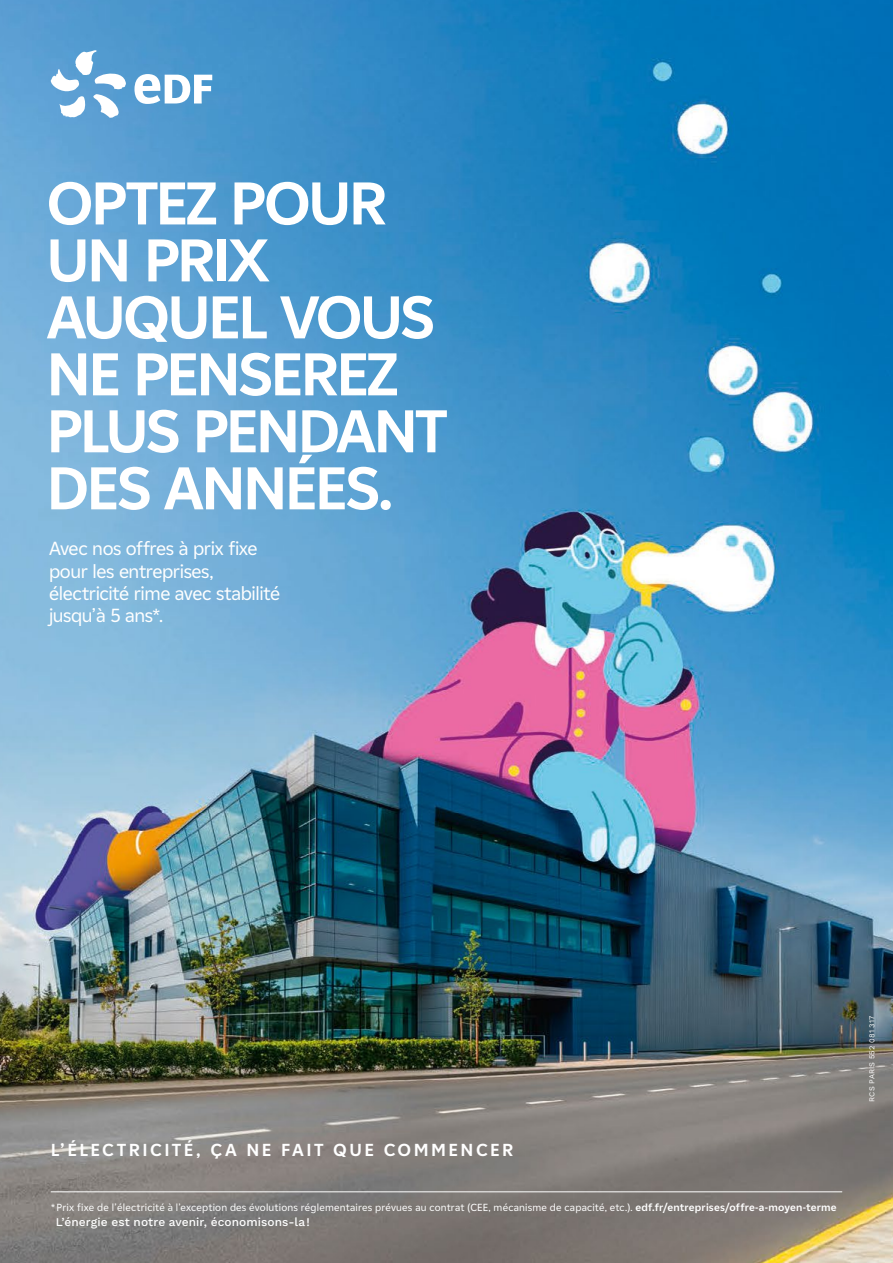
<style>
.page{position:relative;width:893px;height:1263px;background:#fff}
.page>*{position:absolute;margin:0;border:0;box-sizing:border-box;transform-origin:0 0}
.t1{font:700 60.15px/57px "EDF2020";letter-spacing:-.05em;color:#fff}
.t2{font:19.05px/22.2px "EDF2020";letter-spacing:-.025em;color:#fff}
.t3{font:700 17.4px "EDF2020";letter-spacing:.14em;color:#fff}
.t4{font:500 11.85px "Work Sans";letter-spacing:.005em;color:#fff}
.t5{font:10.35px "EDF2020";letter-spacing:.02em;color:#fff}
.t6{font:7.5px "Work Sans";letter-spacing:.03em;color:#fff}
.s1{font-weight:700}
</style>
<div class="page">
<img style="left:0;top:0;width:893px;height:1263px">
<h1 class="t1" style="left:46px;top:173px;width:403px">OPTEZ POUR<br>UN PRIX<br>AUQUEL VOUS<br>NE PENSEREZ<br>PLUS PENDANT<br>DES ANNÉES.</h1>
<h2 class="t2" style="left:49px;top:537px;width:233px">Avec nos offres à prix fixe pour les entreprises, électricité rime avec stabilité jusqu’à 5 ans*.</h2>
<h3 class="t3" style="left:51px;top:1138px;width:464px">L’ÉLECTRICITÉ, ÇA NE FAIT QUE COMMENCER</h3>
<p class="t5" style="left:51px;top:1200px;width:788px">*Prix fixe de l’électricité à l’exception des évolutions réglementaires prévues au contrat (CEE, mécanisme de capacité, etc.). <span class="s1">edf.fr/entreprises/offre-a-moyen-terme</span></p>
<p class="t4" style="left:56px;top:1214px;width:256px">L’énergie est notre avenir, économisons-la!</p>
<p class="t6" style="left:867px;top:1102px;width:88px;rotate:-90deg">RCS PARIS 552 081 317</p>
</div>
